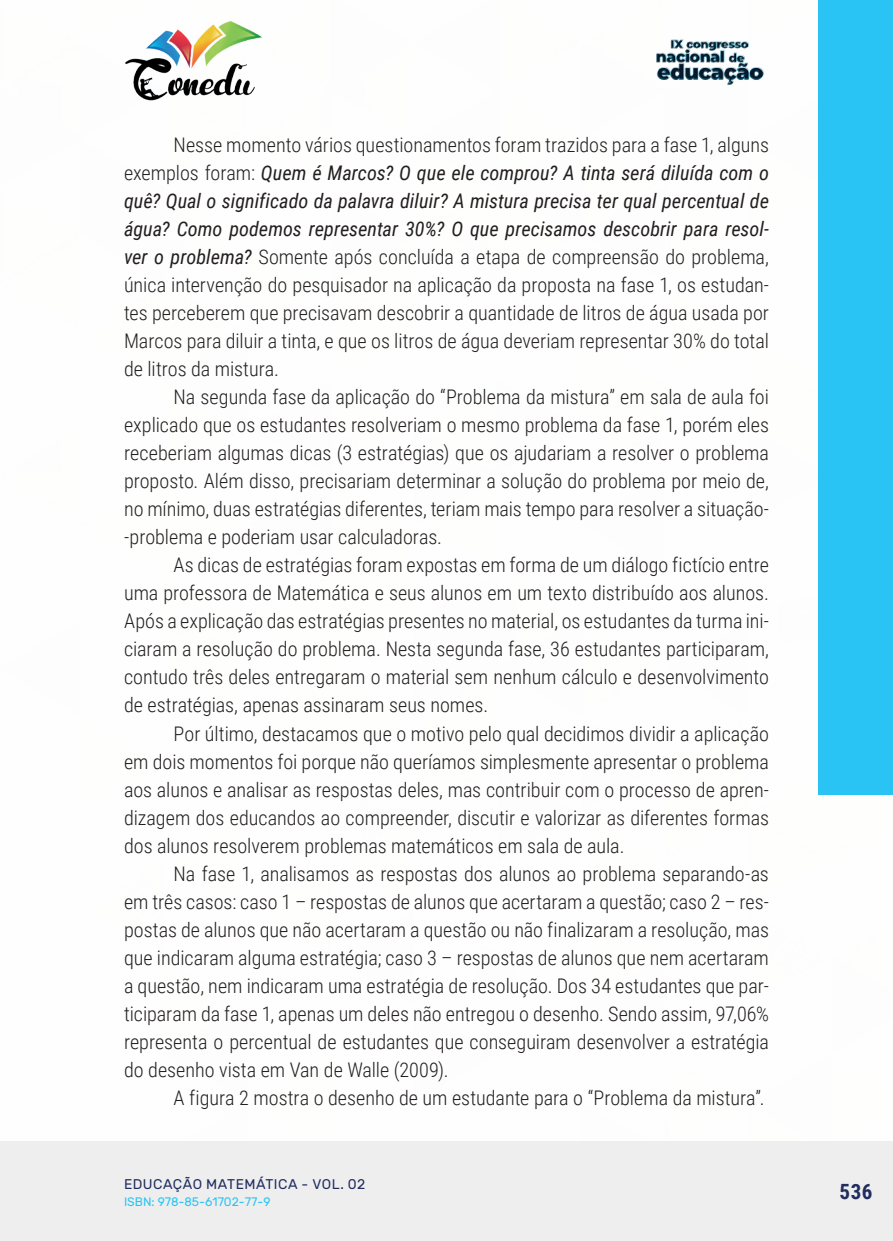
<style>
.page{position:relative;width:893px;height:1241px;background:#fff}
.page>*{position:absolute;margin:0;border:0;box-sizing:border-box;transform-origin:0 0}
.t1{font:700 21px "Roboto Condensed";color:#202d5e}
._9_CORPO{font:300 20.12px/28px "Roboto Condensed";color:#231f20;text-align:justify}
.t2{font:14px "Rubik";letter-spacing:.035em;color:#202d5e}
.t3{font:12.25px "Rubik";color:#29c4f3}
.s1{font-weight:400;font-style:italic}
</style>
<div class="page">
<div style="left:0;top:1141px;width:893px;height:99px;background:#eeeeef"></div>
<div style="left:819px;top:0;width:74px;height:794px;background:#29c4f3"></div>
<img style="left:125px;top:20px;width:137px;height:81px">
<img style="left:656px;top:39px;width:108px;height:46px">
<p class="_9_CORPO" style="left:124px;top:130px;width:646px;text-indent:50px">Nesse momento vários questionamentos foram trazidos para a fase 1, alguns exemplos foram: <span class="s1">Quem é Marcos? O que ele comprou? A tinta será diluída com o quê? Qual o significado da palavra diluir? A mistura precisa ter qual percentual de água? Como podemos representar 30%? O que precisamos descobrir para resol&shy;ver o problema?</span> Somente após concluída a etapa de compreensão do problema, única intervenção do pesquisador na aplicação da proposta na fase 1, os estudan&shy;tes perceberem que precisavam descobrir a quantidade de litros de água usada por Marcos para diluir a tinta, e que os litros de água deveriam representar 30% do total de litros da mistura.</p>
<p class="_9_CORPO" style="left:124px;top:382px;width:646px;text-indent:50px">Na segunda fase da aplicação do “Problema da mistura” em sala de aula foi explicado que os estudantes resolveriam o mesmo problema da fase 1, porém eles receberiam algumas dicas (3 estratégias) que os ajudariam a resolver o problema proposto. Além disso, precisariam determinar a solução do problema por meio de, no mínimo, duas estratégias diferentes, teriam mais tempo para resolver a situação--problema e poderiam usar calculadoras.</p>
<p class="_9_CORPO" style="left:124px;top:550px;width:646px;text-indent:50px">As dicas de estratégias foram expostas em forma de um diálogo fictício entre uma professora de Matemática e seus alunos em um texto distribuído aos alunos.<br>Após a explicação das estratégias presentes no material, os estudantes da turma ini&shy;ciaram a resolução do problema. Nesta segunda fase, 36 estudantes participaram, contudo três deles entregaram o material sem nenhum cálculo e desenvolvimento de estratégias, apenas assinaram seus nomes.</p>
<p class="_9_CORPO" style="left:124px;top:718px;width:646px;text-indent:50px">Por último, destacamos que o motivo pelo qual decidimos dividir a aplicação em dois momentos foi porque não queríamos simplesmente apresentar o problema aos alunos e analisar as respostas deles, mas contribuir com o processo de apren&shy;dizagem dos educandos ao compreender, discutir e valorizar as diferentes formas dos alunos resolverem problemas matemáticos em sala de aula.</p>
<p class="_9_CORPO" style="left:124px;top:858px;width:646px;text-indent:50px">Na fase 1, analisamos as respostas dos alunos ao problema separando-as em três casos: caso 1 – respostas de alunos que acertaram a questão; caso 2 – res&shy;postas de alunos que não acertaram a questão ou não finalizaram a resolução, mas que indicaram alguma estratégia; caso 3 – respostas de alunos que nem acertaram a questão, nem indicaram uma estratégia de resolução. Dos 34 estudantes que par&shy;ticiparam da fase 1, apenas um deles não entregou o desenho. Sendo assim, 97,06% representa o percentual de estudantes que conseguiram desenvolver a estratégia do desenho vista em Van de Walle (2009).</p>
<p class="_9_CORPO" style="left:174px;top:1082px;width:592px">A figura 2 mostra o desenho de um estudante para o “Problema da mistura”.</p>
<p class="t2" style="left:124px;top:1175px;width:243px">EDUCAÇÃO MATEMÁTICA - VOL. 02</p>
<p class="t3" style="left:124px;top:1194px;width:148px">ISBN: 978-85-61702-77-9</p>
<p class="t1" style="left:839px;top:1176px;width:34px">536</p>
</div>
